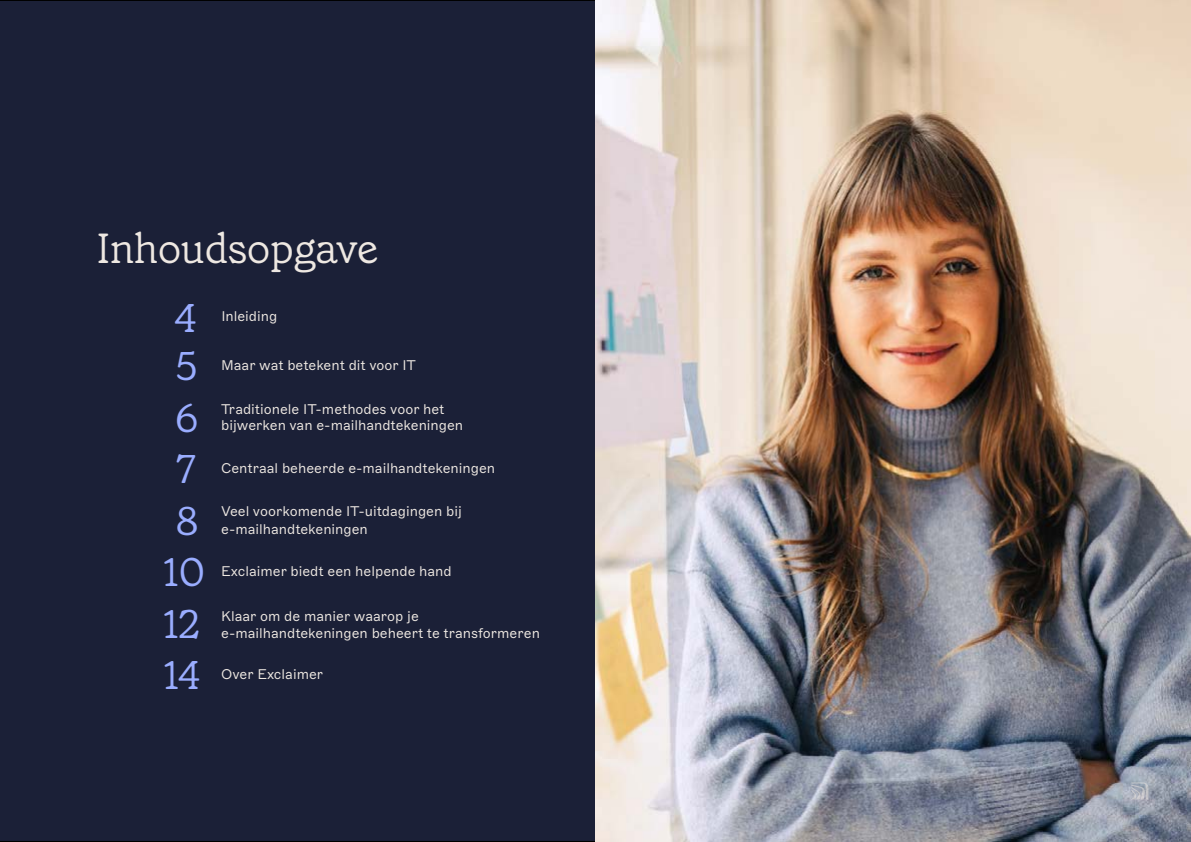
<style>
.page{position:relative;width:1191px;height:842px;background:#fff}
.page>*{position:absolute;margin:0;border:0;box-sizing:border-box;transform-origin:0 0}
.t1{font:300 42px "Grenette Pro";letter-spacing:-.02em;color:#eee8e2}
.t2{font:300 40px "Grenette Pro";color:#9aadff}
.t3{font:300 14px/17.6px "ABC Marfa";color:#eee8e2}
</style>
<div class="page">
<div style="left:0;top:0;width:595px;height:842px;background:#1b2037"></div>
<img style="left:595px;top:0;width:596px;height:842px">
<svg style="left:1131px;top:782px;width:17px;height:17px"></svg>
<h1 class="t1" style="left:96px;top:221px;width:283px">Inhoudsopgave</h1>
<h2 class="t2" style="left:174px;top:292px;width:25px">4</h2>
<p class="t3" style="left:221px;top:308px;width:57px">Inleiding</p>
<h2 class="t2" style="left:175px;top:340px;width:24px">5</h2>
<p class="t3" style="left:221px;top:356px;width:196px">Maar wat betekent dit voor IT</p>
<h2 class="t2" style="left:175px;top:392px;width:25px">6</h2>
<p class="t3" style="left:221px;top:402px;width:243px;line-height:15.4px">Traditionele IT-methodes voor het bijwerken van e-mailhandtekeningen</p>
<h2 class="t2" style="left:176px;top:443px;width:23px">7</h2>
<p class="t3" style="left:221px;top:460px;width:275px">Centraal beheerde e-mailhandtekeningen</p>
<h2 class="t2" style="left:175px;top:495px;width:25px">8</h2>
<p class="t3" style="left:221px;top:503px;width:242px">Veel voorkomende IT-uitdagingen bij e-mailhandtekeningen</p>
<h2 class="t2" style="left:163px;top:546px;width:44px">10</h2>
<p class="t3" style="left:221px;top:563px;width:232px">Exclaimer biedt een helpende hand</p>
<h2 class="t2" style="left:163px;top:597px;width:39px">12</h2>
<p class="t3" style="left:221px;top:607px;width:320px">Klaar om de manier waarop je e-mailhandtekeningen beheert te transformeren</p>
<h2 class="t2" style="left:164px;top:649px;width:39px">14</h2>
<p class="t3" style="left:221px;top:666px;width:104px">Over Exclaimer</p>
</div>
